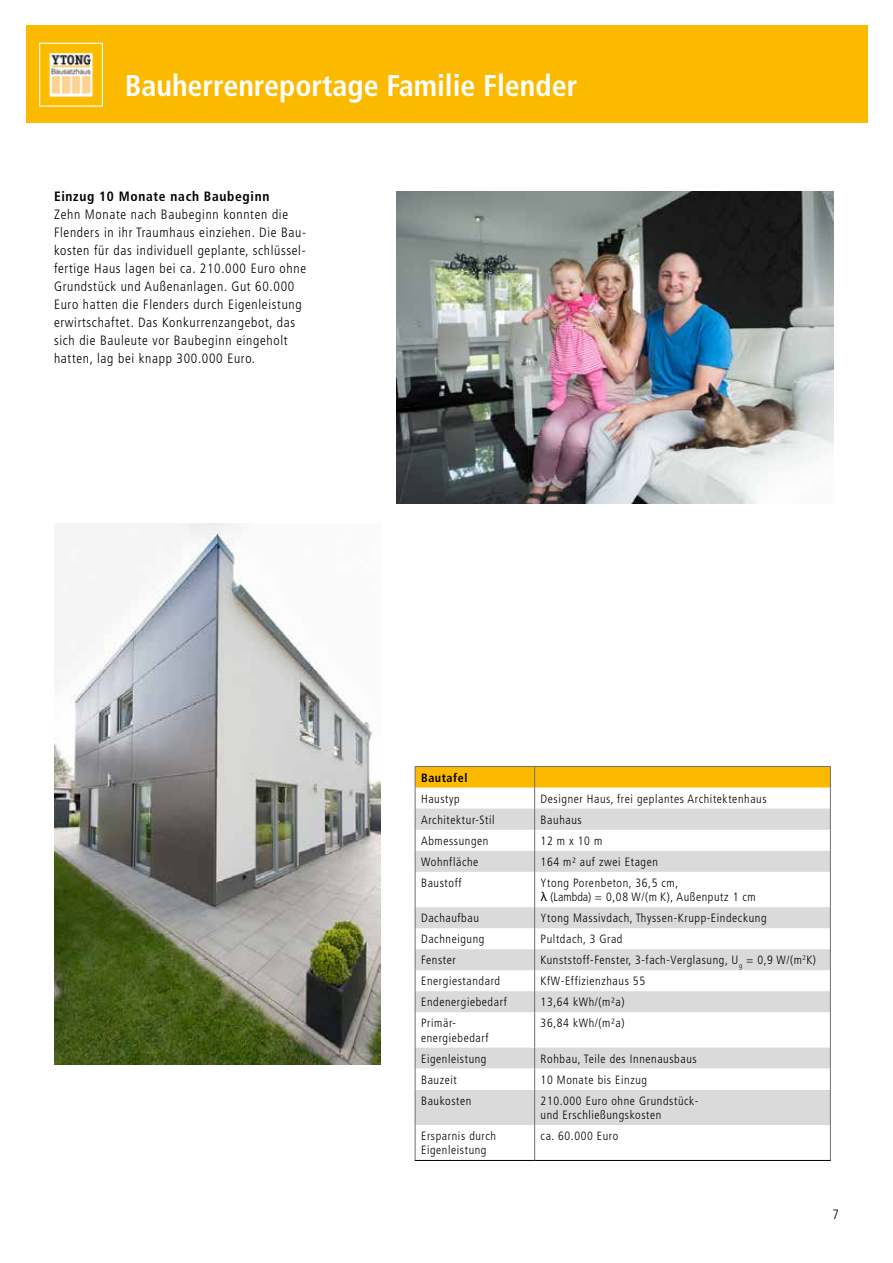
<style>
.page{position:relative;width:893px;height:1263px;background:#fff}
.page>*{position:absolute;margin:0;border:0;box-sizing:border-box;transform-origin:0 0}
.t1{font:700 condensed 30px "Frutiger";color:#fff}
.t2{font:300 condensed 13.5px/18px "Frutiger";letter-spacing:.05em;color:#000}
.t3{font:700 condensed 13.5px "Frutiger";letter-spacing:.05em;color:#000}
.t4{font:300 condensed 12px/14.4px "Frutiger";letter-spacing:.05em;color:#000}
.t5{font:700 condensed 12px "Frutiger";letter-spacing:.05em;color:#000}
.s1{font-family:"Geneva";font-weight:400;font-stretch:normal}
</style>
<div class="page">
<div style="left:26px;top:26px;width:841px;height:97px;background:#fbba00"></div>
<img style="left:48px;top:52px;width:46px;height:46px">
<div style="left:39px;top:43px;width:64px;height:64px;border:1px solid #fff"></div>
<img style="left:54px;top:523px;width:326px;height:541px">
<img style="left:397px;top:191px;width:436px;height:313px">
<svg style="left:416px;top:872px;width:414px;height:175px"></svg>
<svg style="left:415px;top:766px;width:416px;height:106px"></svg>
<hr style="left:415px;top:872px;width:1px;height:35px;background:#706f6f">
<hr style="left:534px;top:872px;width:1px;height:35px;background:#706f6f">
<hr style="left:830px;top:872px;width:1px;height:35px;background:#706f6f">
<svg style="left:415px;top:907px;width:1px;height:105px"></svg>
<svg style="left:534px;top:907px;width:1px;height:105px"></svg>
<svg style="left:830px;top:907px;width:1px;height:105px"></svg>
<hr style="left:415px;top:1012px;width:1px;height:35px;background:#706f6f">
<hr style="left:534px;top:1012px;width:1px;height:35px;background:#706f6f">
<hr style="left:830px;top:1012px;width:1px;height:35px;background:#706f6f">
<svg style="left:415px;top:1047px;width:416px;height:113px"></svg>
<hr style="left:415px;top:1089px;width:1px;height:36px;background:#706f6f">
<hr style="left:534px;top:1089px;width:1px;height:36px;background:#706f6f">
<hr style="left:830px;top:1089px;width:1px;height:36px;background:#706f6f">
<hr style="left:415px;top:1125px;width:1px;height:35px;background:#706f6f">
<hr style="left:534px;top:1125px;width:1px;height:35px;background:#706f6f">
<hr style="left:830px;top:1125px;width:1px;height:35px;background:#706f6f">
<hr style="left:415px;top:1160px;width:120px;height:1px;background:#000">
<hr style="left:535px;top:1160px;width:296px;height:1px;background:#000">
<h1 class="t1" style="left:125px;top:67px;width:454px">Bauherrenreportage Familie Flender</h1>
<p class="t3" style="left:54px;top:189px;width:217px">Einzug 10 Monate nach Baubeginn</p>
<p class="t2" style="left:54px;top:206px;width:254px">Zehn Monate nach Baubeginn konnten die Flenders in ihr Traumhaus einziehen. Die Bau&shy;kosten für das individuell geplante, schlüssel&shy;fertige Haus lagen bei ca. 210.000 Euro ohne Grundstück und Außenanlagen. Gut 60.000<br>Euro hatten die Flenders durch Eigenleistung erwirtschaftet. Das Konkurrenzangebot, das sich die Bauleute vor Baubeginn eingeholt hatten, lag bei knapp 300.000 Euro.</p>
<p class="t5" style="left:421px;top:770px;width:48px">Bautafel</p>
<p class="t4" style="left:421px;top:791px;width:40px">Haustyp</p>
<p class="t4" style="left:541px;top:791px;width:227px">Designer Haus, frei geplantes Architektenhaus</p>
<p class="t4" style="left:421px;top:812px;width:75px">Architektur-Stil</p>
<p class="t4" style="left:541px;top:812px;width:43px">Bauhaus</p>
<p class="t4" style="left:421px;top:834px;width:69px">Abmessungen</p>
<p class="t4" style="left:541px;top:834px;width:63px">12 m x 10 m</p>
<p class="t4" style="left:421px;top:855px;width:59px">Wohnfläche</p>
<p class="t4" style="left:541px;top:855px;width:119px">164 m² auf zwei Etagen</p>
<p class="t4" style="left:421px;top:876px;width:42px">Baustoff</p>
<p class="t4" style="left:541px;top:876px;width:217px">Ytong Porenbeton, 36,5 cm,<br><span class="s1">λ</span> (Lambda) = 0,08 W/(m K), Außenputz 1 cm</p>
<p class="t4" style="left:421px;top:911px;width:59px">Dachaufbau</p>
<p class="t4" style="left:541px;top:911px;width:227px">Ytong Massivdach, Thyssen-Krupp-Eindeckung</p>
<p class="t4" style="left:421px;top:932px;width:65px">Dachneigung</p>
<p class="t4" style="left:541px;top:932px;width:83px">Pultdach, 3 Grad</p>
<p class="t4" style="left:421px;top:953px;width:36px">Fenster</p>
<p class="t4" style="left:541px;top:953px;width:277px">Kunststoff-Fenster, 3-fach-Verglasung, U<sub>g</sub> = 0,9 W/(m<sup>2</sup>K)</p>
<p class="t4" style="left:421px;top:974px;width:81px">Energiestandard</p>
<p class="t4" style="left:541px;top:974px;width:106px">KfW-Effizienzhaus 55</p>
<p class="t4" style="left:421px;top:995px;width:87px">Endenergiebedarf</p>
<p class="t4" style="left:541px;top:995px;width:85px">13,64 kWh/(m²a)</p>
<p class="t4" style="left:421px;top:1016px;width:69px">Primär&shy;energiebedarf</p>
<p class="t4" style="left:541px;top:1016px;width:85px">36,84 kWh/(m²a)</p>
<p class="t4" style="left:421px;top:1051px;width:67px">Eigenleistung</p>
<p class="t4" style="left:541px;top:1051px;width:158px">Rohbau, Teile des Innenausbaus</p>
<p class="t4" style="left:421px;top:1072px;width:37px">Bauzeit</p>
<p class="t4" style="left:541px;top:1072px;width:108px">10 Monate bis Einzug</p>
<p class="t4" style="left:421px;top:1093px;width:52px">Baukosten</p>
<p class="t4" style="left:541px;top:1093px;width:159px">210.000 Euro ohne Grundstück&shy;und Erschließungskosten</p>
<p class="t4" style="left:421px;top:1129px;width:77px">Ersparnis durch<br>Eigenleistung</p>
<p class="t4" style="left:541px;top:1129px;width:79px">ca. 60.000 Euro</p>
<p class="t2" style="left:832px;top:1205px;width:8px">7</p>
</div>
